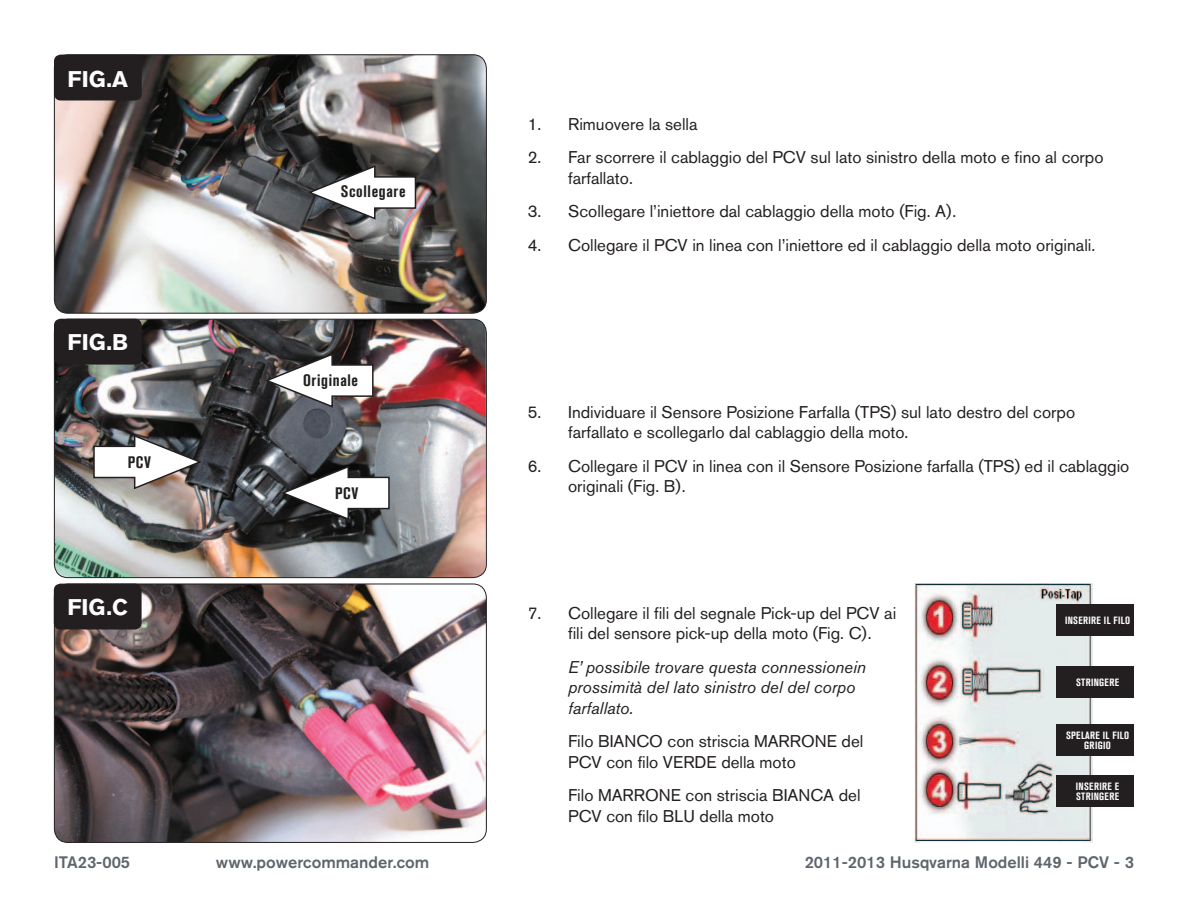
<style>
.page{position:relative;width:1188px;height:918px;background:#fff}
.page>*{position:absolute;margin:0;border:0;box-sizing:border-box;transform-origin:0 0}
.t1{font:700 22.5px "Akzidenz Grotesk BQ";color:#fff}
.Bodycopy{font:16.8px/20.2px "Akzidenz Grotesk BQ";color:#231f20}
.Bodycopy-2{font:italic 16.8px/20.2px "Akzidenz Grotesk BQ";color:#231f20}
.t2{font:500 16.5px "Akzidenz Grotesk BQ";color:#5e656c}
.Callouts{font:700 condensed 16.5px "Akzidenz Grotesk BQ";letter-spacing:.04em;color:#231f20}
.t3{font:700 condensed 10.5px/10.5px "Akzidenz Grotesk BQ";letter-spacing:.03em;color:#fff;text-align:center}
</style>
<div class="page">
<img style="left:54px;top:55px;width:431px;height:257px">
<div style="left:54px;top:54px;width:433px;height:260px;border:1px solid #231f20;border-radius:14px"></div>
<div style="left:54px;top:55px;width:88px;height:46px;background:#231f20;border-radius:7px"></div>
<img style="left:54px;top:319px;width:432px;height:259px">
<div style="left:54px;top:319px;width:88px;height:46px;background:#231f20;border-radius:7px"></div>
<svg style="left:306px;top:164px;width:111px;height:57px"></svg>
<img style="left:53px;top:352px;width:434px;height:203px">
<img style="left:54px;top:584px;width:432px;height:258px">
<div style="left:54px;top:584px;width:433px;height:259px;border:1px solid #231f20;border-radius:14px"></div>
<div style="left:54px;top:584px;width:88px;height:45px;background:#231f20;border-radius:7px"></div>
<img style="left:914px;top:584px;width:179px;height:259px">
<div style="left:1057px;top:604px;width:77px;height:31px;background:#231f20"></div>
<div style="left:1057px;top:667px;width:77px;height:31px;background:#231f20"></div>
<div style="left:1057px;top:724px;width:77px;height:32px;background:#231f20"></div>
<div style="left:1057px;top:775px;width:77px;height:32px;background:#231f20"></div>
<p class="t1" style="left:68px;top:66px;width:62px">FIG.A</p>
<p class="t1" style="left:68px;top:329px;width:62px">FIG.B</p>
<p class="Callouts" style="left:128px;top:453px;width:25px">PCV</p>
<p class="t1" style="left:68px;top:594px;width:62px">FIG.C</p>
<p class="Callouts" style="left:341px;top:181px;width:66px">Scollegare</p>
<p class="Callouts" style="left:303px;top:371px;width:57px">Originale</p>
<p class="Callouts" style="left:335px;top:483px;width:25px">PCV</p>
<p class="Bodycopy" style="left:528px;top:114px;width:171px">1. Rimuovere la sella</p>
<p class="Bodycopy" style="left:568px;top:147px;width:537px;text-indent:-40px">2. Far scorrere il cablaggio del PCV sul lato sinistro della moto e fino al corpo farfallato.</p>
<p class="Bodycopy" style="left:528px;top:201px;width:430px">3. Scollegare l’iniettore dal cablaggio della moto (Fig. A).</p>
<p class="Bodycopy" style="left:528px;top:235px;width:569px">4. Collegare il PCV in linea con l’iniettore ed il cablaggio della moto originali.</p>
<p class="Bodycopy" style="left:568px;top:402px;width:508px;text-indent:-40px">5. Individuare il Sensore Posizione Farfalla (TPS) sul lato destro del corpo farfallato e scollegarlo dal cablaggio della moto.</p>
<p class="Bodycopy" style="left:568px;top:456px;width:563px;text-indent:-40px">6. Collegare il PCV in linea con il Sensore Posizione farfalla (TPS) ed il cablaggio originali (Fig. B).</p>
<p class="Bodycopy" style="left:568px;top:603px;width:330px;text-indent:-40px">7. Collegare il fili del segnale Pick-up del PCV ai fili del sensore pick-up della moto (Fig. C).</p>
<p class="Bodycopy-2" style="left:568px;top:657px;width:299px">E’ possibile trovare questa connessionein prossimità del lato sinistro del del corpo farfallato.</p>
<p class="Bodycopy" style="left:568px;top:731px;width:297px">Filo BIANCO con striscia MARRONE del<br>PCV con filo VERDE della moto</p>
<p class="Bodycopy" style="left:568px;top:785px;width:294px">Filo MARRONE con striscia BIANCA del<br>PCV con filo BLU della moto</p>
<p class="t3" style="left:1065px;top:615px;width:67px">INSERIRE IL FILO</p>
<p class="t3" style="left:1076px;top:678px;width:44px">STRINGERE</p>
<p class="t3" style="left:1066px;top:730px;width:65px">SPELARE IL FILO<br>GRIGIO</p>
<p class="t3" style="left:1076px;top:781px;width:45px;text-align:left">INSERIRE E<br>STRINGERE</p>
<p class="t2" style="left:54px;top:852px;width:78px">ITA23-005</p>
<p class="t2" style="left:216px;top:852px;width:215px">www.powercommander.com</p>
<p class="t2" style="left:805px;top:852px;width:331px">2011-2013 Husqvarna Modelli 449 - PCV - 3</p>
</div>
